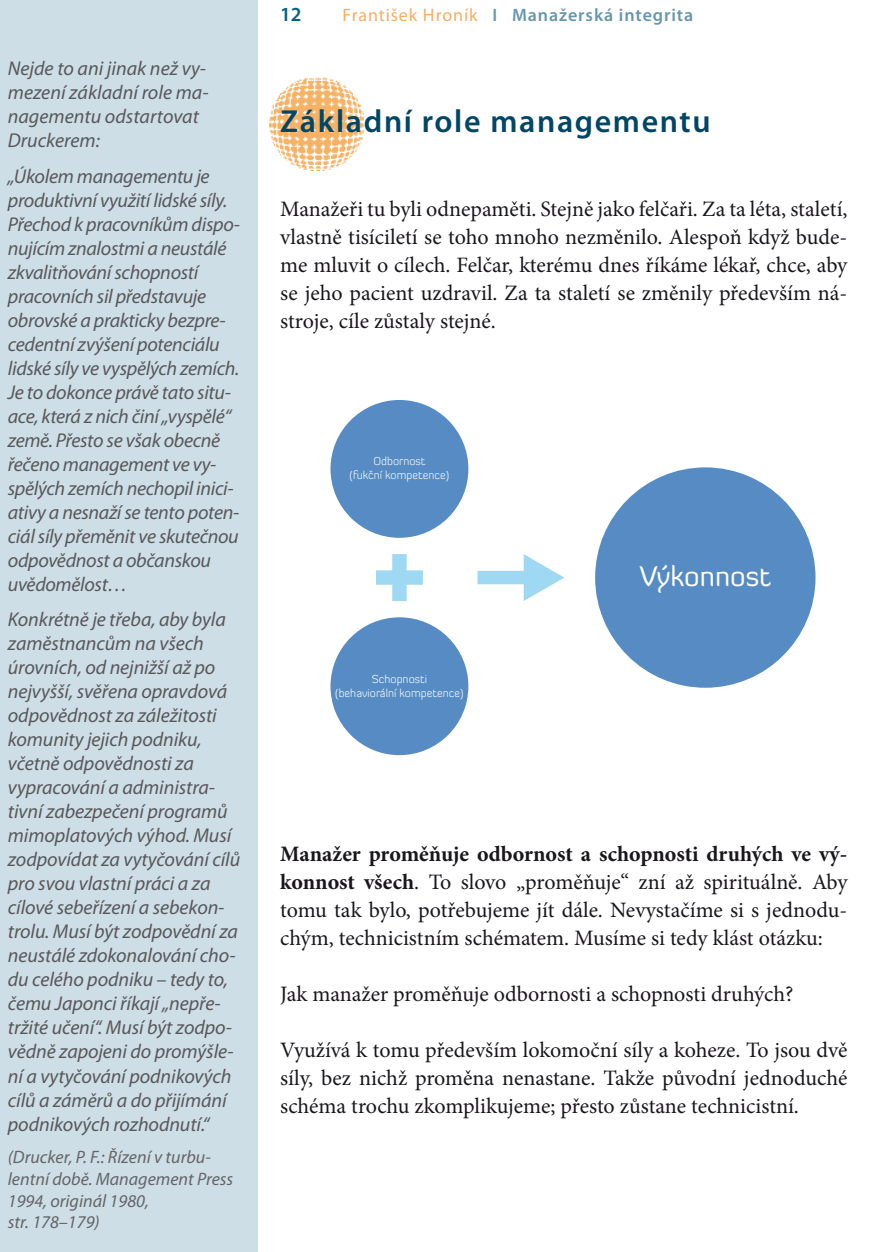
<style>
.page{position:relative;width:896px;height:1252px;background:#fff}
.page>*{position:absolute;margin:0;border:0;box-sizing:border-box;transform-origin:0 0}
.t1{font:600 32px "Myriad Pro";letter-spacing:.05em;color:#004666}
.t2{font:28.2px "Diavlo";color:#fff}
.t3{font:22px/28px "Minion Pro";color:#1a171c;text-align:justify}
.Normální{font:italic 20px/24px "Myriad Pro";letter-spacing:-.01em;color:#58585a}
.t4{font:600 20px "Myriad Pro";color:#00647e}
.Autor_citátu{font:italic 18px/21.6px "Myriad Pro";color:#646567}
.t5{font:600 18px "Myriad Pro";letter-spacing:.05em;color:#6797ac}
.t6{font:300 11.4px/13.8px "Diavlo";color:#fff;text-align:center}
.s1{font-weight:400;color:#f6ae64}
.s2{font-weight:700}
</style>
<div class="page">
<div style="left:0;top:0;width:257px;height:1251px;background:#cedee6"></div>
<img style="left:270px;top:77px;width:94px;height:94px">
<div style="left:330px;top:400px;width:138px;height:138px;background:#568cc3;border-radius:50%"></div>
<div style="left:330px;top:617px;width:138px;height:138px;background:#568cc3;border-radius:50%"></div>
<svg style="left:376px;top:554px;width:47px;height:47px"></svg>
<svg style="left:477px;top:554px;width:87px;height:47px"></svg>
<div style="left:595px;top:467px;width:220px;height:220px;background:#568cc3;border-radius:50%"></div>
<p class="Normální" style="left:8px;top:56px;width:202px">Nejde to ani jinak než vy&shy;mezení základní role ma&shy;nagementu odstartovat<br>Druckerem:</p>
<p class="Normální" style="left:8px;top:164px;width:233px">„Úkolem managementu je produktivní využití lidské síly.<br>Přechod k pracovníkům dispo&shy;nujícím znalostmi a neustálé zkvalitňování schopností pracovních sil představuje obrovské a prakticky bezpre&shy;cedentní zvýšení potenciálu lidské síly ve vyspělých zemích.<br>Je to dokonce právě tato situ&shy;ace, která z nich činí „vyspělé“ země. Přesto se však obecně řečeno management ve vy&shy;spělých zemích nechopil inici&shy;ativy a nesnaží se tento poten&shy;ciál síly přeměnit ve skutečnou odpovědnost a občanskou uvědomělost…</p>
<p class="Normální" style="left:8px;top:607px;width:234px">Konkrétně je třeba, aby byla zaměstnancům na všech úrovních, od nejnižší až po nejvyšší, svěřena opravdová odpovědnost za záležitosti komunity jejich podniku, včetně odpovědnosti za vypracování a administra&shy;tivní zabezpečení programů mimoplatových výhod. Musí zodpovídat za vytyčování cílů pro svou vlastní práci a za cílové sebeřízení a sebekon&shy;trolu. Musí být zodpovědní za neustálé zdokonalování cho&shy;du celého podniku – tedy to, čemu Japonci říkají „nepře&shy;tržité učení“. Musí být zodpo&shy;vědně zapojeni do promýšle&shy;ní a vytyčování podnikových cílů a záměrů a do přijímání podnikových rozhodnutí.“</p>
<p class="Autor_citátu" style="left:8px;top:1146px;width:227px">(Drucker, P. F.: Řízení v turbu&shy;lentní době. Management Press<br>1994, originál 1980,<br>str. 178–179)</p>
<p class="t4" style="left:280px;top:2px;width:23px">12</p>
<p class="t5" style="left:342px;top:4px;width:352px"><span class="s1">František Hroník</span> I Manažerská integrita</p>
<p class="t1" style="left:280px;top:101px;width:432px">Základní role managementu</p>
<p class="t3" style="left:280px;top:195px;width:568px">Manažeři tu byli odnepaměti. Stejně jako felčaři. Za ta léta, staletí, vlastně tisíciletí se toho mnoho nezměnilo. Alespoň když bude&shy;me mluvit o cílech. Felčar, kterému dnes říkáme lékař, chce, aby se jeho pacient uzdravil. Za ta staletí se změnily především ná&shy;stroje, cíle zůstaly stejné.</p>
<p class="t6" style="left:349px;top:454px;width:101px">Odbornost<br>(fukční kompetence)</p>
<p class="t6" style="left:335px;top:671px;width:130px">Schopnosti<br>(behaviorální kompetence)</p>
<h2 class="t2" style="left:639px;top:558px;width:133px">Výkonnost</h2>
<p class="t3" style="left:280px;top:839px;width:568px"><span class="s2">Manažer proměňuje odbornost a schopnosti druhých ve vý&shy;konnost všech</span>. To slovo „proměňuje“ zní až spirituálně. Aby tomu tak bylo, potřebujeme jít dále. Nevystačíme si s jednodu&shy;chým, technicistním schématem. Musíme si tedy klást otázku:</p>
<p class="t3" style="left:280px;top:979px;width:515px">Jak manažer proměňuje odbornosti a schopnosti druhých?</p>
<p class="t3" style="left:280px;top:1035px;width:568px">Využívá k tomu především lokomoční síly a koheze. To jsou dvě síly, bez nichž proměna nenastane. Takže původní jednoduché schéma trochu zkomplikujeme; přesto zůstane technicistní.</p>
</div>
